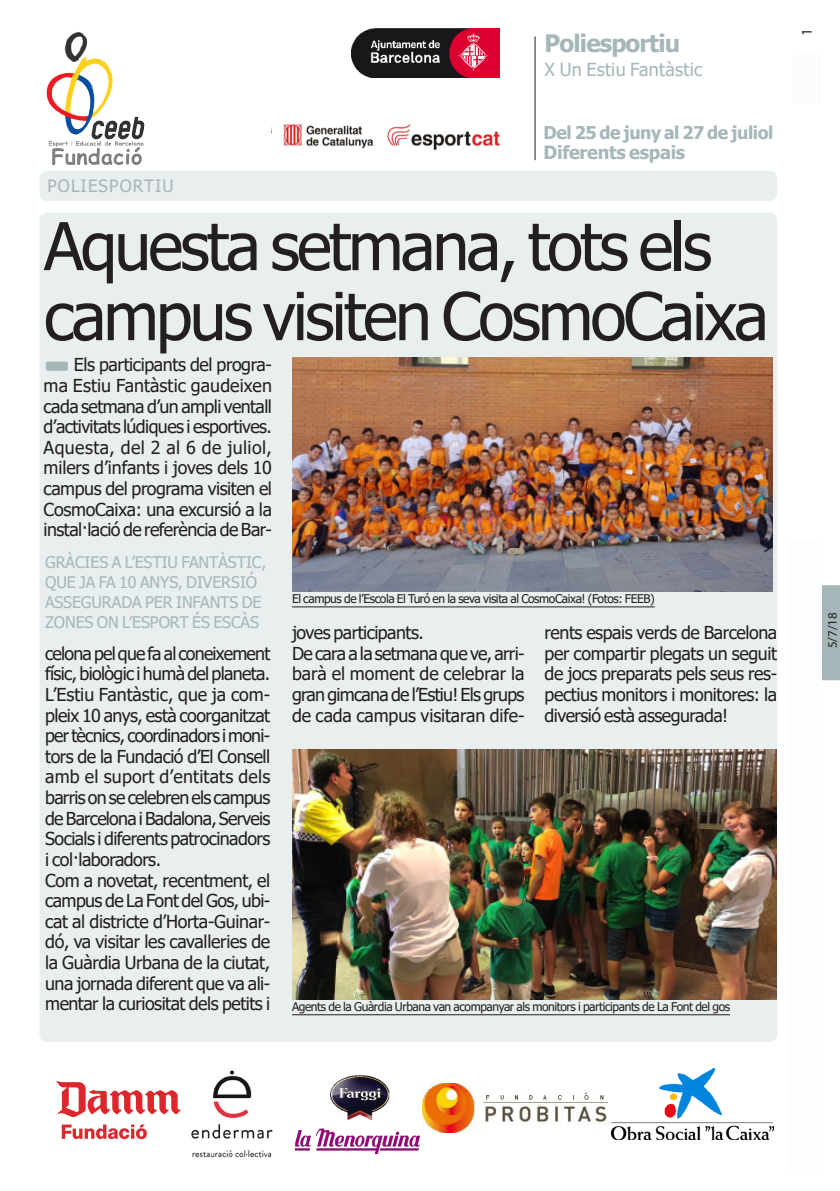
<style>
.page{position:relative;width:840px;height:1191px;background:#fff}
.page>*{position:absolute;margin:0;border:0;box-sizing:border-box;transform-origin:0 0}
.totc_TITULAR-noti-31{font:66px/70px "Tahoma";letter-spacing:-.045em;color:#231f20}
.t1{font:700 24px "Tahoma";letter-spacing:-.035em;color:#a5b7b9}
.t2{font:700 18.2px "Tahoma";letter-spacing:-.015em;color:#a5b7b9}
.t3{font:18px "Tahoma";letter-spacing:.015em;color:#a5b7b9}
.totc_TEXT_BASE{font:17.8px/20.6px "Tahoma";letter-spacing:-.03em;color:#231f20;text-align:justify}
.t4{font:700 17.6px "Tahoma";letter-spacing:-.025em;color:#a5b7b9}
.totc_EPÍGRAF{font:17px "Tahoma";letter-spacing:.065em;color:#a5b7b9}
.totc_EPÍGRAF-2{font:16px/20px "Tahoma";letter-spacing:-.005em;color:#a5b7b9}
.t5{font:15px "Myriad Pro";color:#231f20}
.totc_FRASE_noti-càrr{font:13px "Myriad Pro";color:#231f20}
.totc_PEU_FOTO{font:12px "Tahoma";letter-spacing:-.035em;color:#231f20}
</style>
<div class="page">
<div style="left:822px;top:585px;width:17px;height:95px;background:#a5b7b9"></div>
<div style="left:39px;top:213px;width:737px;height:829px;background:#e9eeef;border-radius:8px"></div>
<div style="left:39px;top:171px;width:737px;height:30px;background:#e9eeef;border-radius:8px"></div>
<img style="left:292px;top:357px;width:480px;height:234px">
<hr style="left:292px;top:606px;width:362px;height:1px;background:#231f20">
<hr style="left:534px;top:37px;width:1px;height:123px;background:#231f20">
<div style="left:787px;top:540px;width:34px;height:629px;background:#fbfdfe"></div>
<div style="left:793px;top:50px;width:28px;height:54px;background:#fbfdfc"></div>
<img style="left:351px;top:28px;width:148px;height:50px">
<img style="left:611px;top:1068px;width:162px;height:72px">
<img style="left:283px;top:124px;width:217px;height:26px">
<img style="left:46px;top:32px;width:99px;height:133px">
<div style="left:46px;top:361px;width:22px;height:10px;background:#a5b7b9;border-radius:2px"></div>
<img style="left:295px;top:1075px;width:124px;height:78px">
<img style="left:422px;top:1083px;width:184px;height:49px">
<img style="left:292px;top:749px;width:483px;height:250px">
<hr style="left:292px;top:1014px;width:437px;height:1px;background:#231f20">
<img style="left:191px;top:1070px;width:104px;height:88px">
<svg style="left:56px;top:1080px;width:125px;height:37px"></svg>
<svg style="left:62px;top:1124px;width:85px;height:15px"></svg>
<p class="t1" style="left:544px;top:27px;width:137px">Poliesportiu</p>
<p class="t3" style="left:544px;top:58px;width:159px">X Un Estiu Fantàstic</p>
<p class="totc_EPÍGRAF" style="left:47px;top:174px;width:128px">POLIESPORTIU</p>
<p class="t4" style="left:543px;top:120px;width:231px">Del 25 de juny al 27 de juliol</p>
<p class="t2" style="left:543px;top:140px;width:143px">Diferents espais</p>
<p class="totc_TITULAR-noti-31" style="left:44px;top:215px;width:725px">Aquesta setmana, tots els campus visiten CosmoCaixa</p>
<p class="totc_TEXT_BASE" style="left:44px;top:355px;width:230px;text-indent:30px">Els participants del progra&shy;ma Estiu Fantàstic gaudeixen cada setmana d’un ampli ventall d’activitats lúdiques i esportives.</p>
<p class="totc_TEXT_BASE" style="left:44px;top:438px;width:230px">Aquesta, del 2 al 6 de juliol, milers d’infants i joves dels 10 campus del programa visiten el CosmoCaixa: una excursió a la instal·lació de referència de Bar-</p>
<p class="totc_EPÍGRAF-2" style="left:45px;top:553px;width:222px">GRÀCIES A L’ESTIU FANTÀSTIC,<br>QUE JA FA 10 ANYS, DIVERSIÓ<br>ASSEGURADA PER INFANTS DE<br>ZONES ON L’ESPORT ÉS ESCÀS</p>
<p class="totc_TEXT_BASE" style="left:45px;top:644px;width:226px">celona pel que fa al coneixement físic, biològic i humà del planeta.</p>
<p class="totc_TEXT_BASE" style="left:45px;top:685px;width:226px">L’Estiu Fantàstic, que ja com&shy;pleix 10 anys, està coorganitzat per tècnics, coordinadors i moni&shy;tors de la Fundació d’El Consell amb el suport d’entitats dels barris on se celebren els campus de Barcelona i Badalona, Serveis Socials i diferents patrocinadors i col·laboradors.</p>
<p class="totc_TEXT_BASE" style="left:45px;top:870px;width:226px">Com a novetat, recentment, el campus de La Font del Gos, ubi&shy;cat al districte d’Horta-Guinar&shy;dó, va visitar les cavalleries de la Guàrdia Urbana de la ciutat, una jornada diferent que va ali&shy;mentar la curiositat dels petits i</p>
<p class="totc_PEU_FOTO" style="left:292px;top:590px;width:364px">El campus de l’Escola El Turó en la seva visita al CosmoCaixa! (Fotos: FEEB)</p>
<p class="totc_TEXT_BASE" style="left:292px;top:623px;width:133px">joves participants.</p>
<p class="totc_TEXT_BASE" style="left:292px;top:644px;width:234px">De cara a la setmana que ve, arri&shy;barà el moment de celebrar la gran gimcana de l’Estiu! Els grups de cada campus visitaran dife-</p>
<p class="totc_TEXT_BASE" style="left:544px;top:623px;width:234px">rents espais verds de Barcelona per compartir plegats un seguit de jocs preparats pels seus res&shy;pectius monitors i monitores: la diversió està assegurada!</p>
<p class="totc_PEU_FOTO" style="left:292px;top:998px;width:439px">Agents de la Guàrdia Urbana van acompanyar als monitors i participants de La Font del gos</p>
<p class="t5" style="left:797px;top:36px;width:9px;rotate:-90deg">1</p>
<p class="totc_FRASE_noti-càrr" style="left:824px;top:648px;width:38px;rotate:-90deg">5/7/18</p>
</div>
